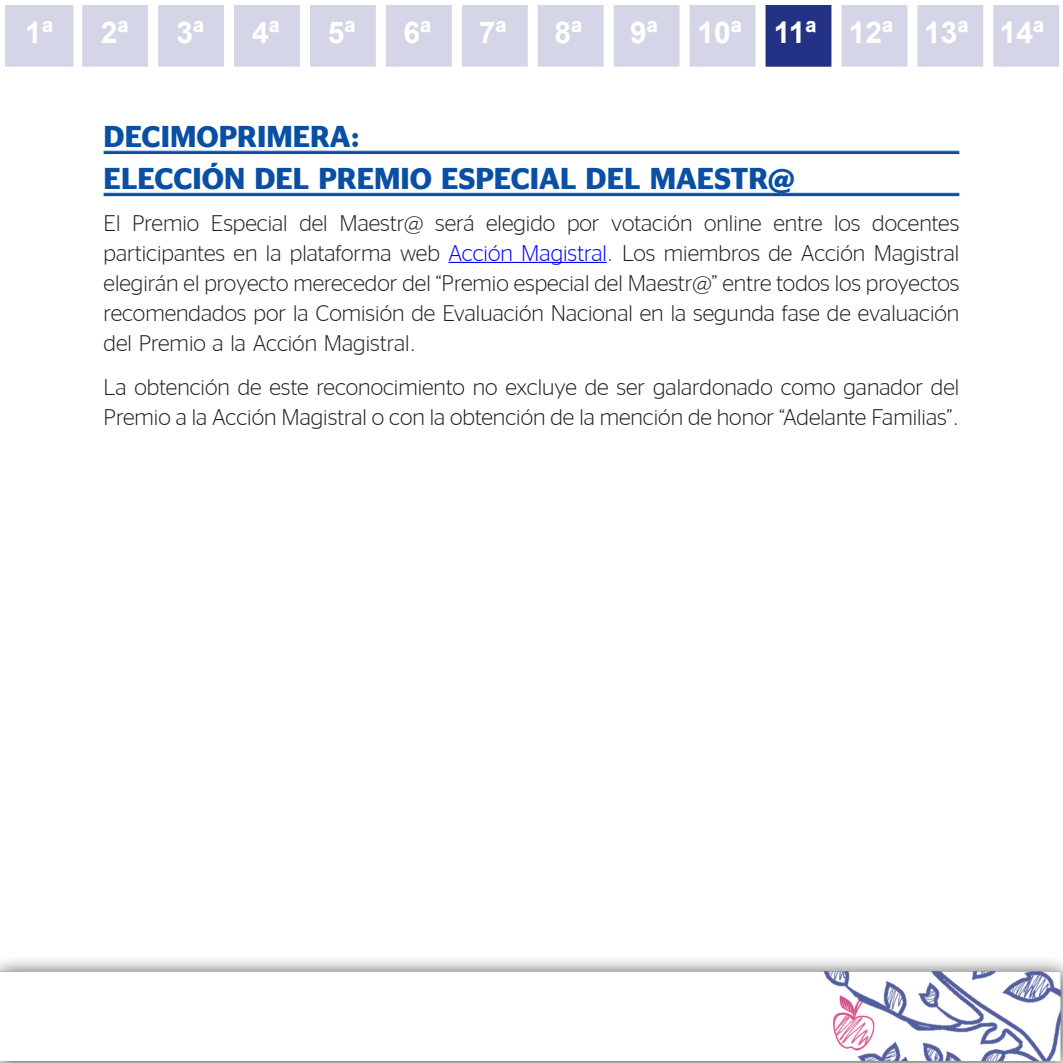
<style>
.page{position:relative;width:1063px;height:1063px;background:#fff}
.page>*{position:absolute;margin:0;border:0;box-sizing:border-box;transform-origin:0 0}
.Subtítulo_granate{font:700 30px "BBVA Office";color:#094fa4}
.t1{font:700 30px "Arial";color:#fff}
.Cuerpo{font:300 22.5px/30px "BBVA Office";color:#231f20;text-align:justify}
.s1{color:#00f}
</style>
<div class="page">
<hr style="left:104px;top:151px;width:855px;height:1px;background:#094fa4">
<hr style="left:104px;top:152px;width:855px;height:2px;background:#094fa4">
<hr style="left:104px;top:193px;width:855px;height:1px;background:#094fa4">
<hr style="left:104px;top:194px;width:855px;height:2px;background:#094fa4">
<hr style="left:448px;top:262px;width:159px;height:1px;background:#00f">
<img style="left:0;top:960px;width:1063px;height:103px">
<div style="left:77px;top:0;width:76px;height:72px;background:#d4d6e7;border:5px solid #fff"></div>
<div style="left:153px;top:0;width:76px;height:72px;background:#d4d6e7;border:5px solid #fff"></div>
<div style="left:229px;top:0;width:76px;height:72px;background:#d4d6e7;border:5px solid #fff"></div>
<div style="left:0;top:0;width:78px;height:72px;background:#d4d6e7;border:5px solid #fff"></div>
<div style="left:305px;top:0;width:76px;height:72px;background:#d4d6e7;border:5px solid #fff"></div>
<div style="left:381px;top:0;width:76px;height:72px;background:#d4d6e7;border:5px solid #fff"></div>
<div style="left:457px;top:0;width:76px;height:72px;background:#d4d6e7;border:5px solid #fff"></div>
<div style="left:533px;top:0;width:76px;height:72px;background:#d4d6e7;border:5px solid #fff"></div>
<div style="left:609px;top:0;width:76px;height:72px;background:#d4d6e7;border:5px solid #fff"></div>
<div style="left:685px;top:0;width:76px;height:72px;background:#d4d6e7;border:5px solid #fff"></div>
<div style="left:763px;top:3px;width:71px;height:66px;background:#243286"></div>
<div style="left:761px;top:0;width:75px;height:72px;border:5px solid #fff"></div>
<div style="left:836px;top:0;width:76px;height:72px;background:#d4d6e7;border:5px solid #fff"></div>
<div style="left:912px;top:0;width:76px;height:72px;background:#d4d6e7;border:5px solid #fff"></div>
<div style="left:988px;top:0;width:75px;height:72px;background:#d4d6e7;border:5px solid #fff"></div>
<p class="t1" style="left:25px;top:13px;width:29px">1ª</p>
<p class="t1" style="left:101px;top:13px;width:29px">2ª</p>
<p class="t1" style="left:177px;top:13px;width:29px">3ª</p>
<p class="t1" style="left:252px;top:13px;width:29px">4ª</p>
<p class="t1" style="left:328px;top:13px;width:29px">5ª</p>
<p class="t1" style="left:403px;top:13px;width:29px">6ª</p>
<p class="t1" style="left:479px;top:13px;width:29px">7ª</p>
<p class="t1" style="left:555px;top:13px;width:29px">8ª</p>
<p class="t1" style="left:630px;top:13px;width:29px">9ª</p>
<p class="t1" style="left:697px;top:13px;width:46px">10ª</p>
<p class="t1" style="left:774px;top:13px;width:44px">11ª</p>
<p class="t1" style="left:849px;top:13px;width:46px">12ª</p>
<p class="t1" style="left:924px;top:13px;width:46px">13ª</p>
<p class="t1" style="left:1000px;top:13px;width:46px">14ª</p>
<p class="Subtítulo_granate" style="left:104px;top:119px;width:258px">DECIMOPRIMERA:</p>
<p class="Subtítulo_granate" style="left:104px;top:161px;width:692px">ELECCIÓN DEL PREMIO ESPECIAL DEL MAESTR@</p>
<p class="Cuerpo" style="left:104px;top:208px;width:857px">El Premio Especial del Maestr@ será elegido por votación online entre los docentes participantes en la plataforma web <span class="s1">Acción Magistral</span>. Los miembros de Acción Magistral elegirán el proyecto merecedor del “Premio especial del Maestr@” entre todos los proyectos recomendados por la Comisión de Evaluación Nacional en la segunda fase de evaluación del Premio a la Acción Magistral.</p>
<p class="Cuerpo" style="left:104px;top:372px;width:857px">La obtención de este reconocimiento no excluye de ser galardonado como ganador del<br>Premio a la Acción Magistral o con la obtención de la mención de honor “Adelante Familias”.</p>
</div>
